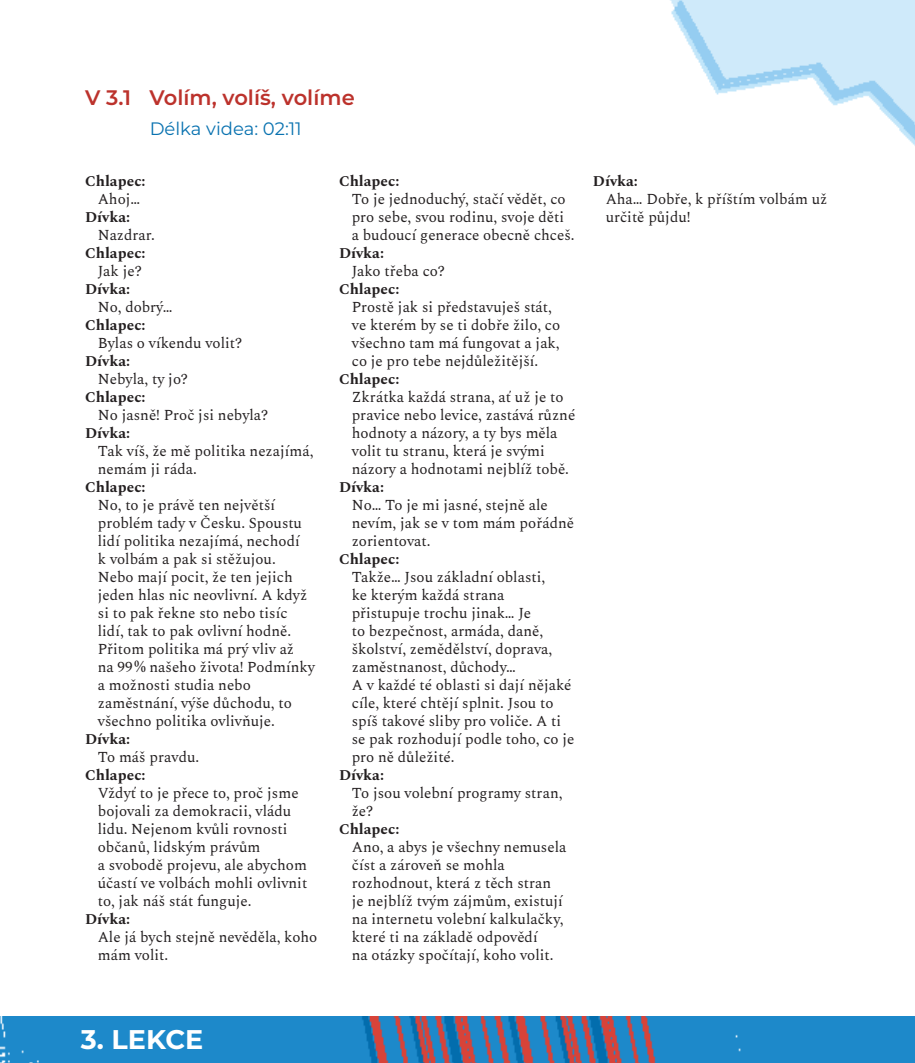
<style>
.page{position:relative;width:915px;height:1063px;background:#fff}
.page>*{position:absolute;margin:0;border:0;box-sizing:border-box;transform-origin:0 0}
.t1{font:700 27px "Montserrat";color:#fff}
.blok1{font:600 21px "Montserrat";color:#bc322c}
.Blok2{font:18px "Montserrat";color:#0972b0}
.Text_0{font:15px/18px "Spectral";color:#231f20}
.Osoba{font:700 15px "Spectral";color:#231f20}
</style>
<div class="page">
<img style="left:0;top:1016px;width:914px;height:47px">
<img style="left:670px;top:0;width:244px;height:145px">
<p class="blok1" style="left:85px;top:83px;width:271px">V 3.1 Volím, volíš, volíme</p>
<p class="Blok2" style="left:150px;top:117px;width:154px">Délka videa: 02:11</p>
<p class="Osoba" style="left:85px;top:170px;width:62px">Chlapec:</p>
<p class="Text_0" style="left:98px;top:190px;width:44px">Ahoj…</p>
<p class="Osoba" style="left:85px;top:206px;width:46px">Dívka:</p>
<p class="Text_0" style="left:98px;top:226px;width:58px">Nazdrar.</p>
<p class="Osoba" style="left:85px;top:242px;width:62px">Chlapec:</p>
<p class="Text_0" style="left:98px;top:262px;width:45px">Jak je?</p>
<p class="Osoba" style="left:85px;top:278px;width:46px">Dívka:</p>
<p class="Text_0" style="left:98px;top:298px;width:76px">No, dobrý…</p>
<p class="Osoba" style="left:85px;top:314px;width:62px">Chlapec:</p>
<p class="Text_0" style="left:98px;top:334px;width:146px">Bylas o víkendu volit?</p>
<p class="Osoba" style="left:85px;top:350px;width:46px">Dívka:</p>
<p class="Text_0" style="left:98px;top:370px;width:92px">Nebyla, ty jo?</p>
<p class="Osoba" style="left:85px;top:386px;width:62px">Chlapec:</p>
<p class="Text_0" style="left:98px;top:406px;width:172px">No jasně! Proč jsi nebyla?</p>
<p class="Osoba" style="left:85px;top:422px;width:46px">Dívka:</p>
<p class="Text_0" style="left:98px;top:442px;width:217px">Tak víš, že mě politika nezajímá, nemám ji ráda.</p>
<p class="Osoba" style="left:85px;top:476px;width:62px">Chlapec:</p>
<p class="Text_0" style="left:98px;top:496px;width:218px">No, to je právě ten největší problém tady v Česku. Spoustu lidí politika nezajímá, nechodí<br>k volbám a pak si stěžujou.<br>Nebo mají pocit, že ten jejich jeden hlas nic neovlivní. A když si to pak řekne sto nebo tisíc lidí, tak to pak ovlivní hodně.<br>Přitom politika má prý vliv až<br>na 99 % našeho života! Podmínky a možnosti studia nebo zaměstnání, výše důchodu, to všechno politika ovlivňuje.</p>
<p class="Osoba" style="left:85px;top:728px;width:46px">Dívka:</p>
<p class="Text_0" style="left:98px;top:748px;width:103px">To máš pravdu.</p>
<p class="Osoba" style="left:85px;top:764px;width:62px">Chlapec:</p>
<p class="Text_0" style="left:98px;top:784px;width:211px">Vždyť to je přece to, proč jsme bojovali za demokracii, vládu lidu. Nejenom kvůli rovnosti občanů, lidským právům<br>a svobodě projevu, ale abychom účastí ve volbách mohli ovlivnit to, jak náš stát funguje.</p>
<p class="Osoba" style="left:85px;top:908px;width:46px">Dívka:</p>
<p class="Text_0" style="left:98px;top:928px;width:221px">Ale já bych stejně nevěděla, koho mám volit.</p>
<p class="Osoba" style="left:339px;top:170px;width:62px">Chlapec:</p>
<p class="Text_0" style="left:351px;top:190px;width:224px">To je jednoduchý, stačí vědět, co pro sebe, svou rodinu, svoje děti a budoucí generace obecně chceš.</p>
<p class="Osoba" style="left:339px;top:242px;width:46px">Dívka:</p>
<p class="Text_0" style="left:351px;top:262px;width:95px">Jako třeba co?</p>
<p class="Osoba" style="left:339px;top:278px;width:62px">Chlapec:</p>
<p class="Text_0" style="left:351px;top:298px;width:210px">Prostě jak si představuješ stát, ve kterém by se ti dobře žilo, co všechno tam má fungovat a jak, co je pro tebe nejdůležitější.</p>
<p class="Osoba" style="left:339px;top:368px;width:62px">Chlapec:</p>
<p class="Text_0" style="left:351px;top:388px;width:225px">Zkrátka každá strana, ať už je to pravice nebo levice, zastává různé hodnoty a názory, a ty bys měla volit tu stranu, která je svými názory a hodnotami nejblíž tobě.</p>
<p class="Osoba" style="left:339px;top:476px;width:46px">Dívka:</p>
<p class="Text_0" style="left:351px;top:496px;width:224px">No… To je mi jasné, stejně ale nevím, jak se v tom mám pořádně zorientovat.</p>
<p class="Osoba" style="left:339px;top:548px;width:62px">Chlapec:</p>
<p class="Text_0" style="left:351px;top:568px;width:224px">Takže… Jsou základní oblasti,<br>ke kterým každá strana přistupuje trochu jinak… Je<br>to bezpečnost, armáda, daně, školství, zemědělství, doprava, zaměstnanost, důchody…<br>A v každé té oblasti si dají nějaké cíle, které chtějí splnit. Jsou to spíš takové sliby pro voliče. A ti se pak rozhodují podle toho, co je pro ně důležité.</p>
<p class="Osoba" style="left:339px;top:764px;width:46px">Dívka:</p>
<p class="Text_0" style="left:351px;top:784px;width:212px">To jsou volební programy stran, že?</p>
<p class="Osoba" style="left:339px;top:818px;width:62px">Chlapec:</p>
<p class="Text_0" style="left:351px;top:838px;width:216px">Ano, a abys je všechny nemusela číst a zároveň se mohla rozhodnout, která z těch stran je nejblíž tvým zájmům, existují na internetu volební kalkulačky, které ti na základě odpovědí<br>na otázky spočítají, koho volit.</p>
<p class="Osoba" style="left:592px;top:170px;width:46px">Dívka:</p>
<p class="Text_0" style="left:605px;top:190px;width:223px">Aha… Dobře, k příštím volbám už určitě půjdu!</p>
<h1 class="t1" style="left:81px;top:1020px;width:124px">3. LEKCE</h1>
</div>
